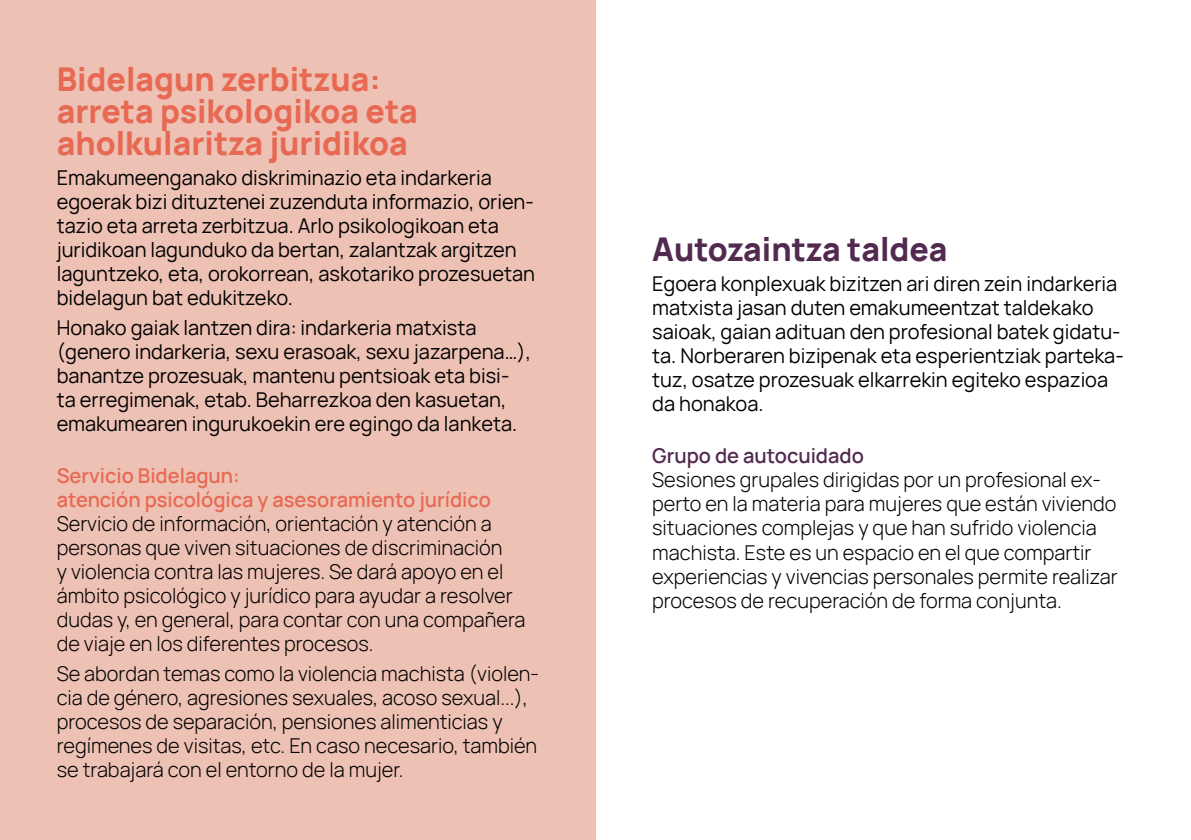
<style>
.page{position:relative;width:1191px;height:840px;background:#fff}
.page>*{position:absolute;margin:0;border:0;box-sizing:border-box;transform-origin:0 0}
.t1{font:800 32px/32px "Manrope";color:#e86953}
.t2{font:800 32px "Manrope";color:#52294f}
.t3{font:300 20px/24px "Manrope";color:#000}
.t4{font:20px/24px "Manrope";color:#000}
.t5{font:600 20px/24px "Manrope";color:#e86953}
.t6{font:600 20px "Manrope";color:#52294f}
</style>
<div class="page">
<div style="left:0;top:0;width:595px;height:839px;background:#edc1b3"></div>
<h1 class="t1" style="left:57px;top:60px;width:363px">Bidelagun zerbitzua: arreta psikologikoa eta aholkularitza juridikoa</h1>
<p class="t4" style="left:57px;top:164px;width:480px">Emakumeenganako diskriminazio eta indarkeria egoerak bizi dituztenei zuzenduta informazio, orien&shy;tazio eta arreta zerbitzua. Arlo psikologikoan eta juridikoan lagunduko da bertan, zalantzak argitzen laguntzeko, eta, orokorrean, askotariko prozesuetan bidelagun bat edukitzeko.</p>
<p class="t4" style="left:57px;top:314px;width:476px">Honako gaiak lantzen dira: indarkeria matxista (genero indarkeria, sexu erasoak, sexu jazarpena…), banantze prozesuak, mantenu pentsioak eta bisi&shy;ta erregimenak, etab. Beharrezkoa den kasuetan, emakumearen ingurukoekin ere egingo da lanketa.</p>
<p class="t5" style="left:57px;top:462px;width:436px">Servicio Bidelagun:<br>atención psicológica y asesoramiento jurídico</p>
<p class="t3" style="left:57px;top:510px;width:470px">Servicio de información, orientación y atención a personas que viven situaciones de discriminación<br>y violencia contra las mujeres. Se dará apoyo en el ámbito psicológico y jurídico para ayudar a resolver dudas y, en general, para contar con una compañera de viaje en los diferentes procesos.</p>
<p class="t3" style="left:57px;top:660px;width:483px">Se abordan temas como la violencia machista (violen&shy;cia de género, agresiones sexuales, acoso sexual...), procesos de separación, pensiones alimenticias y regímenes de visitas, etc. En caso necesario, también se trabajará con el entorno de la mujer.</p>
<h1 class="t2" style="left:652px;top:222px;width:297px">Autozaintza taldea</h1>
<p class="t4" style="left:652px;top:270px;width:473px">Egoera konplexuak bizitzen ari diren zein indarkeria matxista jasan duten emakumeentzat taldekako saioak, gaian adituan den profesional batek gidatu&shy;ta. Norberaren bizipenak eta esperientziak parteka&shy;tuz, osatze prozesuak elkarrekin egiteko espazioa da honakoa.</p>
<p class="t6" style="left:652px;top:439px;width:213px">Grupo de autocuidado</p>
<p class="t3" style="left:652px;top:467px;width:467px">Sesiones grupales dirigidas por un profesional ex&shy;perto en la materia para mujeres que están viviendo situaciones complejas y que han sufrido violencia machista. Este es un espacio en el que compartir experiencias y vivencias personales permite realizar procesos de recuperación de forma conjunta.</p>
</div>
